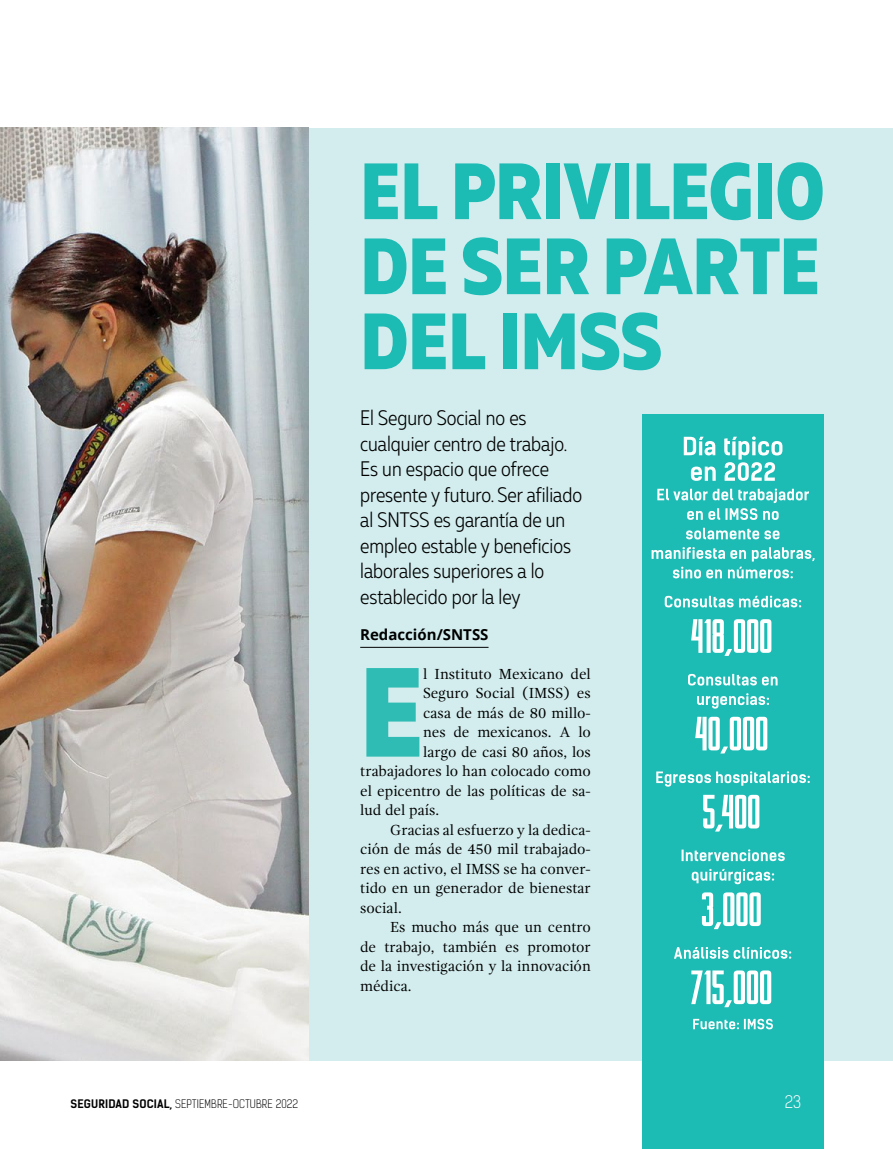
<style>
.page{position:relative;width:893px;height:1149px;background:#fff}
.page>*{position:absolute;margin:0;border:0;box-sizing:border-box;transform-origin:0 0}
.t1{font:800 126.45px "Muller Narrow";color:#2ebcb4}
.t2{font:800 79.5px/75px "Muller Narrow";color:#1cbbb4;text-align:justify}
.t3{font:300 21px/25.5px "Muller Narrow";color:#000}
.t4{font:300 16.5px "Kelson Sans";color:#fff}
.t5{font:15px "Gandhi Serif";color:#000}
.t6{font:700 15px "Noto Sans";color:#000}
.t7{font:300 11.25px "Kelson Sans";letter-spacing:.015em;color:#000}
.s1{font-weight:700}
</style>
<div class="page">
<div style="left:308px;top:128px;width:585px;height:932px;background:#d3edee"></div>
<div style="left:642px;top:414px;width:181px;height:734px;background:#1cbbb4"></div>
<img style="left:0;top:128px;width:308px;height:932px">
<hr style="left:360px;top:646px;width:129px;height:1px;background:#000">
<svg style="left:693px;top:1018px;width:80px;height:11px"></svg>
<svg style="left:691px;top:970px;width:80px;height:36px"></svg>
<svg style="left:674px;top:947px;width:117px;height:11px"></svg>
<svg style="left:702px;top:892px;width:59px;height:36px"></svg>
<svg style="left:692px;top:868px;width:82px;height:16px"></svg>
<svg style="left:681px;top:849px;width:104px;height:12px"></svg>
<svg style="left:703px;top:794px;width:56px;height:37px"></svg>
<svg style="left:656px;top:771px;width:154px;height:15px"></svg>
<svg style="left:695px;top:716px;width:72px;height:37px"></svg>
<svg style="left:697px;top:693px;width:72px;height:15px"></svg>
<svg style="left:688px;top:673px;width:90px;height:12px"></svg>
<svg style="left:691px;top:619px;width:80px;height:36px"></svg>
<svg style="left:665px;top:595px;width:136px;height:12px"></svg>
<svg style="left:652px;top:547px;width:163px;height:31px"></svg>
<svg style="left:686px;top:527px;width:93px;height:12px"></svg>
<svg style="left:657px;top:488px;width:152px;height:32px"></svg>
<svg style="left:684px;top:436px;width:98px;height:44px"></svg>
<p class="t7" style="left:70px;top:1096px;width:229px"><span class="s1">SEGURIDAD SOCIAL,</span> SEPTIEMBRE-OCTUBRE 2022</p>
<h2 class="t2" style="left:361px;top:154px;width:461px">EL PRIVILEGIO DE SER PARTE DEL IMSS</h2>
<h3 class="t3" style="left:360px;top:405px;width:224px">El Seguro Social no es cualquier centro de trabajo.<br>Es un espacio que ofrece presente y futuro. Ser afiliado al SNTSS es garantía de un empleo estable y beneficios laborales superiores a lo establecido por la ley</h3>
<p class="t6" style="left:360px;top:623px;width:130px">Redacción/SNTSS</p>
<h1 class="t1" style="left:360px;top:631px;width:64px">E</h1>
<p class="t5" style="left:423px;top:664px;width:169px">l Instituto Mexicano del</p>
<p class="t5" style="left:423px;top:684px;width:169px">Seguro Social (IMSS) es</p>
<p class="t5" style="left:423px;top:703px;width:169px">casa de más de 80 millo-</p>
<p class="t5" style="left:423px;top:723px;width:169px">nes de mexicanos. A lo</p>
<p class="t5" style="left:423px;top:742px;width:169px">largo de casi 80 años, los</p>
<p class="t5" style="left:360px;top:762px;width:232px">trabajadores lo han colocado como</p>
<p class="t5" style="left:360px;top:781px;width:232px">el epicentro de las políticas de sa-</p>
<p class="t5" style="left:360px;top:801px;width:81px">lud del país.</p>
<p class="t5" style="left:390px;top:820px;width:202px">Gracias al esfuerzo y la dedica-</p>
<p class="t5" style="left:360px;top:840px;width:232px">ción de más de 450 mil trabajado-</p>
<p class="t5" style="left:360px;top:859px;width:232px">res en activo, el IMSS se ha conver-</p>
<p class="t5" style="left:360px;top:879px;width:232px">tido en un generador de bienestar</p>
<p class="t5" style="left:360px;top:898px;width:43px">social.</p>
<p class="t5" style="left:390px;top:918px;width:202px">Es mucho más que un centro</p>
<p class="t5" style="left:360px;top:937px;width:232px">de trabajo, también es promotor</p>
<p class="t5" style="left:360px;top:957px;width:232px">de la investigación y la innovación</p>
<p class="t5" style="left:360px;top:976px;width:53px">médica.</p>
<p class="t4" style="left:785px;top:1091px;width:18px">23</p>
</div>
